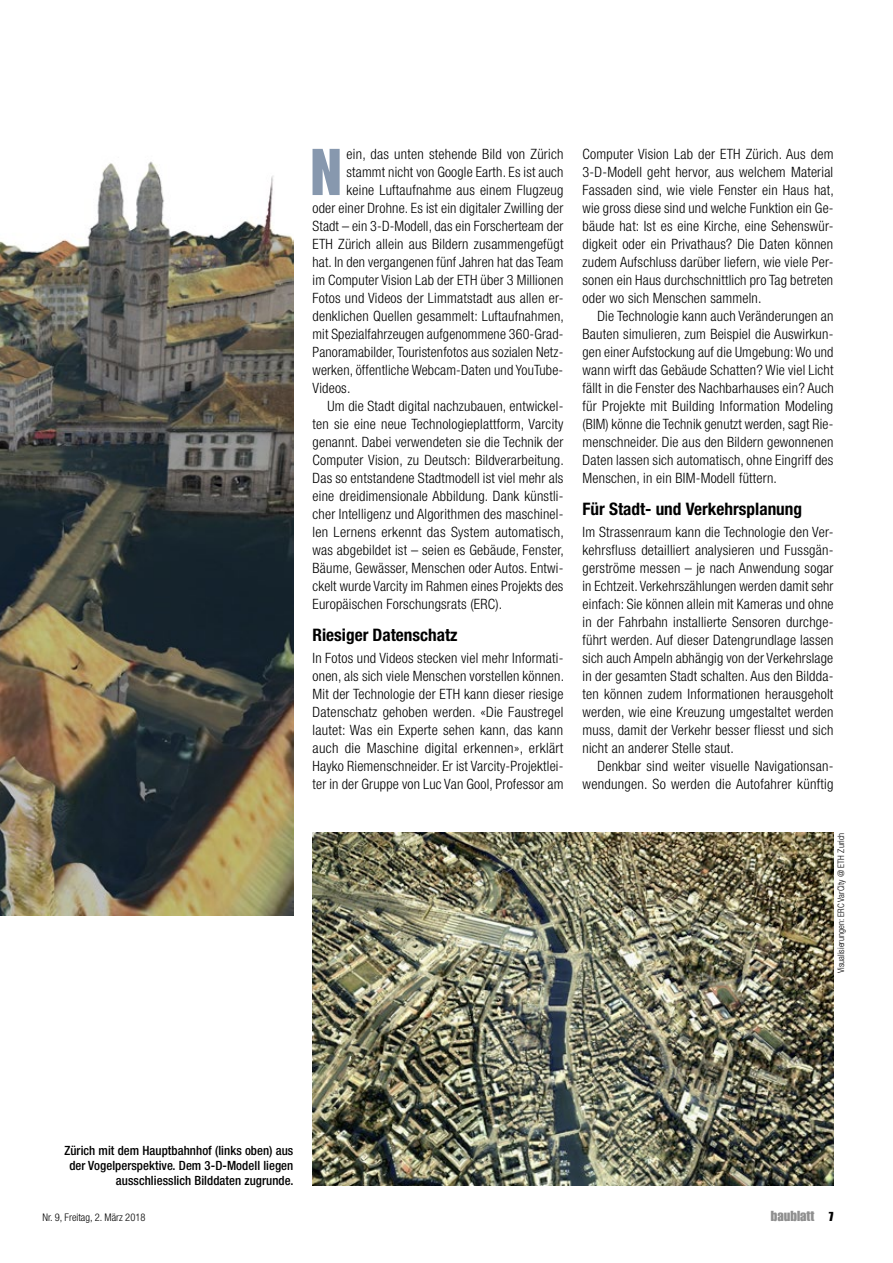
<style>
.page{position:relative;width:893px;height:1263px;background:#fff}
.page>*{position:absolute;margin:0;border:0;box-sizing:border-box;transform-origin:0 0}
.t1{font:64.65px "Impact LT Std";color:#8798ae}
.t2{font:700 condensed 17.25px "Helvetica Neue LT Pro";color:#000}
.t3{font:300 condensed 14.25px/18px "Helvetica Neue LT Pro";letter-spacing:.015em;color:#000;text-align:justify}
.t4{font:14.25px "Impact LT Std";color:#8f8f8f}
.t5{font:500 condensed 12.75px/15px "Helvetica Neue LT Pro";letter-spacing:.005em;color:#000;text-align:right}
.t6{font:300 condensed 10.5px "Helvetica Neue LT Pro";color:#000}
.t7{font:300 condensed 9px "Helvetica Neue LT Pro";color:#000}
.s1{font-size:12.75px;color:#000}
</style>
<div class="page">
<img style="left:0;top:161px;width:293px;height:754px">
<img style="left:313px;top:833px;width:520px;height:352px">
<h1 class="t1" style="left:311px;top:135px;width:31px">N</h1>
<p class="t3" style="left:347px;top:145px;width:218px">ein, das unten stehende Bild von Zürich</p>
<p class="t3" style="left:347px;top:163px;width:218px">stammt nicht von Google Earth. Es ist auch</p>
<p class="t3" style="left:347px;top:181px;width:218px">keine Luftaufnahme aus einem Flugzeug</p>
<p class="t3" style="left:313px;top:199px;width:252px">oder einer Drohne. Es ist ein digitaler Zwilling der</p>
<p class="t3" style="left:313px;top:217px;width:252px">Stadt – ein 3-D-Modell, das ein Forscherteam der</p>
<p class="t3" style="left:313px;top:235px;width:252px">ETH Zürich allein aus Bildern zusammengefügt</p>
<p class="t3" style="left:313px;top:253px;width:252px">hat. In den vergangenen fünf Jahren hat das Team</p>
<p class="t3" style="left:313px;top:271px;width:252px">im Computer Vision Lab der ETH über 3 Millionen</p>
<p class="t3" style="left:313px;top:289px;width:252px">Fotos und Videos der Limmatstadt aus allen er-</p>
<p class="t3" style="left:313px;top:307px;width:253px">denklichen Quellen gesammelt: Luftaufnahmen,</p>
<p class="t3" style="left:313px;top:325px;width:252px">mit Spezialfahrzeugen aufgenommene 360-Grad-</p>
<p class="t3" style="left:313px;top:343px;width:252px">Panoramabilder, Touristenfotos aus sozialen Netz-</p>
<p class="t3" style="left:313px;top:361px;width:252px">werken, öffentliche Webcam-Daten und YouTube-</p>
<p class="t3" style="left:313px;top:379px;width:39px">Videos.</p>
<p class="t3" style="left:327px;top:397px;width:237px">Um die Stadt digital nachzubauen, entwickel-</p>
<p class="t3" style="left:313px;top:415px;width:252px">ten sie eine neue Technologieplattform, Varcity</p>
<p class="t3" style="left:313px;top:433px;width:252px">genannt. Dabei verwendeten sie die Technik der</p>
<p class="t3" style="left:313px;top:451px;width:253px">Computer Vision, zu Deutsch: Bildverarbeitung.</p>
<p class="t3" style="left:313px;top:469px;width:252px">Das so entstandene Stadtmodell ist viel mehr als</p>
<p class="t3" style="left:313px;top:487px;width:252px">eine dreidimensionale Abbildung. Dank künstli-</p>
<p class="t3" style="left:313px;top:505px;width:252px">cher Intelligenz und Algorithmen des maschinel-</p>
<p class="t3" style="left:313px;top:523px;width:253px">len Lernens erkennt das System automatisch,</p>
<p class="t3" style="left:313px;top:541px;width:253px">was abgebildet ist – seien es Gebäude, Fenster,</p>
<p class="t3" style="left:313px;top:559px;width:252px">Bäume, Gewässer, Menschen oder Autos. Entwi-</p>
<p class="t3" style="left:313px;top:577px;width:252px">ckelt wurde Varcity im Rahmen eines Projekts des</p>
<p class="t3" style="left:313px;top:595px;width:191px">Europäischen Forschungsrats (ERC).</p>
<p class="t2" style="left:313px;top:625px;width:146px">Riesiger Datenschatz</p>
<p class="t3" style="left:313px;top:649px;width:253px">In Fotos und Videos stecken viel mehr Informati&shy;onen, als sich viele Menschen vorstellen können.<br>Mit der Technologie der ETH kann dieser riesige Datenschatz gehoben werden. «Die Faustregel lautet: Was ein Experte sehen kann, das kann auch die Maschine digital erkennen», erklärt Hayko Riemenschneider. Er ist Varcity-Projektlei&shy;ter in der Gruppe von Luc Van Gool, Professor am</p>
<p class="t3" style="left:583px;top:145px;width:253px">Computer Vision Lab der ETH Zürich. Aus dem 3-D-Modell geht hervor, aus welchem Material Fassaden sind, wie viele Fenster ein Haus hat, wie gross diese sind und welche Funktion ein Ge&shy;bäude hat: Ist es eine Kirche, eine Sehenswür&shy;digkeit oder ein Privathaus? Die Daten können zudem Aufschluss darüber liefern, wie viele Per&shy;sonen ein Haus durchschnittlich pro Tag betreten oder wo sich Menschen sammeln.</p>
<p class="t3" style="left:583px;top:307px;width:253px;text-indent:15px">Die Technologie kann auch Veränderungen an Bauten simulieren, zum Beispiel die Auswirkun&shy;gen einer Aufstockung auf die Umgebung: Wo und wann wirft das Gebäude Schatten? Wie viel Licht fällt in die Fenster des Nachbarhauses ein? Auch für Projekte mit Building Information Modeling (BIM) könne die Technik genutzt werden, sagt Rie&shy;menschneider. Die aus den Bildern gewonnenen Daten lassen sich automatisch, ohne Eingriff des Menschen, in ein BIM-Modell füttern.</p>
<p class="t2" style="left:583px;top:499px;width:221px">Für Stadt- und Verkehrsplanung</p>
<p class="t3" style="left:583px;top:523px;width:253px">Im Strassenraum kann die Technologie den Ver&shy;kehrsfluss detailliert analysieren und Fussgän&shy;gerströme messen – je nach Anwendung sogar in Echtzeit. Verkehrszählungen werden damit sehr einfach: Sie können allein mit Kameras und ohne in der Fahrbahn installierte Sensoren durchge&shy;führt werden. Auf dieser Datengrundlage lassen sich auch Ampeln abhängig von der Verkehrslage in der gesamten Stadt schalten. Aus den Bildda&shy;ten können zudem Informationen herausgeholt werden, wie eine Kreuzung umgestaltet werden muss, damit der Verkehr besser fliesst und sich nicht an anderer Stelle staut.</p>
<p class="t3" style="left:583px;top:757px;width:252px;text-align:right">Denkbar sind weiter visuelle Navigationsan&shy;wendungen. So werden die Autofahrer künftig</p>
<p class="t7" style="left:836px;top:973px;width:142px;rotate:-90deg">Visualisierungen: ERC VarCity @ ETH Zurich</p>
<p class="t5" style="left:64px;top:1143px;width:230px">Zürich mit dem Hauptbahnhof (links oben) aus der Vogelperspektive. Dem 3-D-Modell liegen ausschliesslich Bilddaten zugrunde.</p>
<p class="t6" style="left:43px;top:1211px;width:104px">Nr. 9, Freitag, 2. März 2018</p>
<p class="t4" style="left:771px;top:1208px;width:64px">baublatt <span class="s1">7</span></p>
</div>
